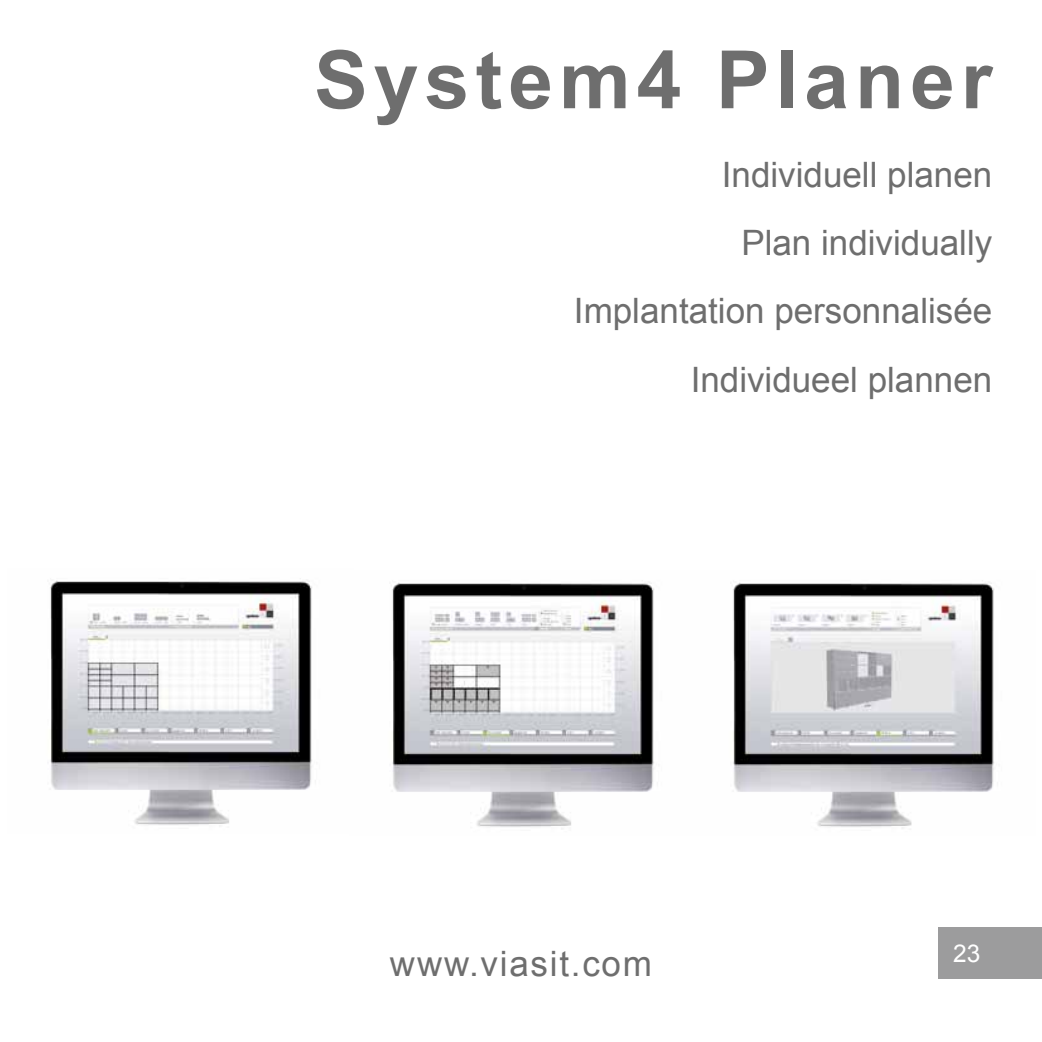
<style>
.page{position:relative;width:1042px;height:1042px;background:#fff}
.page>*{position:absolute;margin:0;border:0;box-sizing:border-box;transform-origin:0 0}
.t1{font:700 80.5px "Arial";letter-spacing:.075em;color:#6e6e6e}
.t2{font:35px/68.2px "Arial";color:#6e6e6e;text-align:right}
.t3{font:35px "Arial";letter-spacing:.05em;color:#6e6e6e}
.t4{font:24.5px "Arial";color:#fff}
</style>
<div class="page">
<div style="left:938px;top:928px;width:104px;height:51px;background:#9c9c9d"></div>
<img style="left:50px;top:578px;width:262px;height:247px">
<img style="left:392px;top:580px;width:262px;height:249px">
<img style="left:733px;top:580px;width:261px;height:249px">
<h1 class="t1" style="left:314px;top:26px;width:680px">System4 Planer</h1>
<p class="t2" style="left:574px;top:141px;width:420px">Individuell planen<br>Plan individually<br>Implantation personnalisée<br>Individueel plannen</p>
<p class="t3" style="left:390px;top:941px;width:263px">www.viasit.com</p>
<p class="t4" style="left:953px;top:937px;width:29px">23</p>
</div>
